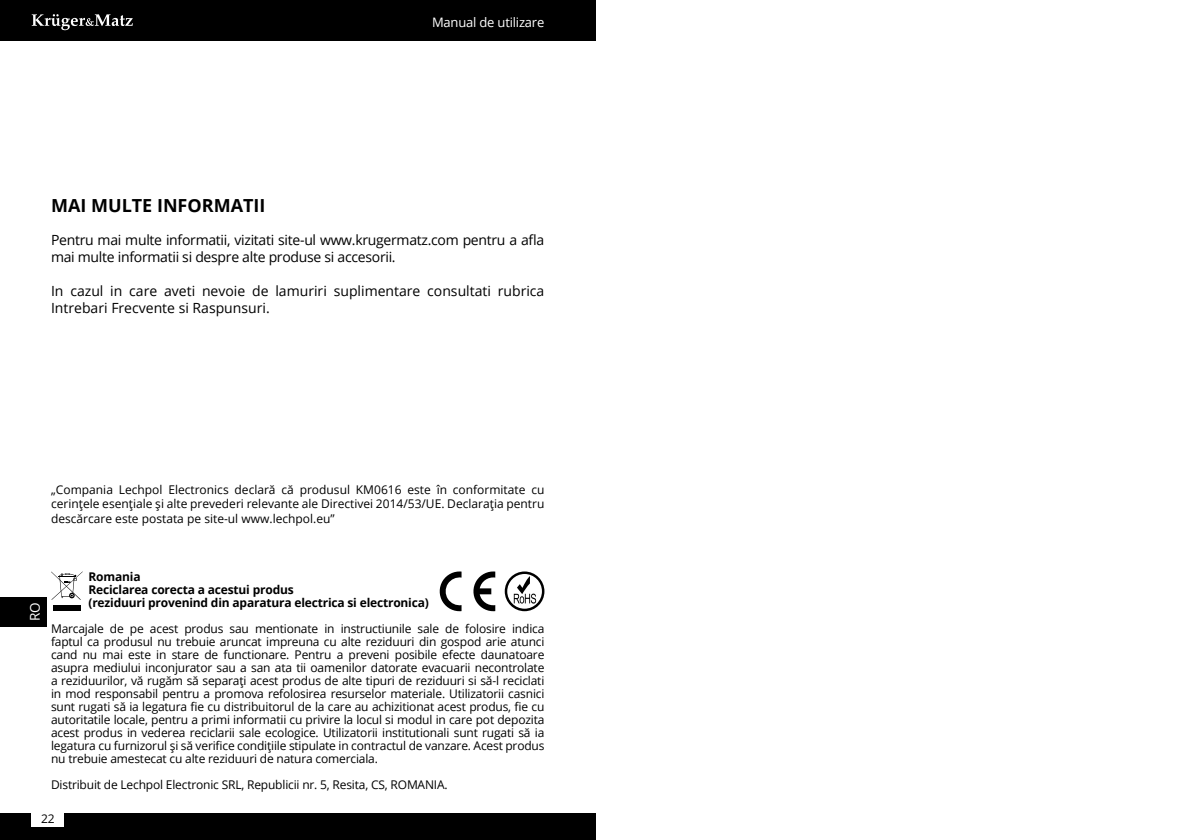
<style>
.page{position:relative;width:1191px;height:840px;background:#fff}
.page>*{position:absolute;margin:0;border:0;box-sizing:border-box;transform-origin:0 0}
.t1{font:700 18px "Open Sans";color:#000}
.t2{font:14px/16.8px "Open Sans";letter-spacing:-.02em;color:#000}
.t3{font:14px/16.8px "Open Sans";color:#000}
.t4{font:13.6px "Open Sans";color:#fff}
.t5{font:13px "Open Sans";letter-spacing:-.015em;color:#fff}
.t6{font:12px/13px "Open Sans";letter-spacing:-.015em;color:#000;text-align:justify}
.t7{font:700 12px/13px "Open Sans";letter-spacing:-.015em;color:#000}
</style>
<div class="page">
<div style="left:0;top:813px;width:595px;height:26px;background:#000"></div>
<div style="left:0;top:0;width:595px;height:40px;background:#000"></div>
<svg style="left:32px;top:14px;width:101px;height:16px"></svg>
<div style="left:32px;top:809px;width:32px;height:17px;background:#fff"></div>
<div style="left:0;top:596px;width:47px;height:30px;background:#000"></div>
<div style="left:53px;top:605px;width:27px;height:6px;background:#000"></div>
<svg style="left:51px;top:571px;width:32px;height:28px"></svg>
<svg style="left:505px;top:571px;width:39px;height:40px"></svg>
<svg style="left:439px;top:571px;width:56px;height:40px"></svg>
<p class="t5" style="left:432px;top:13px;width:114px">Manual de utilizare</p>
<h1 class="t1" style="left:51px;top:192px;width:189px">MAI MU LTE IN FORMATII</h1>
<p class="t2" style="left:51px;top:231px;width:495px">Pentru mai multe informatii, vizitati site-ul www.krugermatz.com pentru a afla mai multe informatii si despre alte produse si accesorii.</p>
<p class="t3" style="left:51px;top:282px;width:495px">In cazul in care aveti nevoie de lamuriri suplimentare consultati rubrica<br>Intrebari Frecvente si Raspunsuri.</p>
<p class="t6" style="left:51px;top:481px;width:495px;line-height:14.4px">„Compania Lechpol Electronics declară că produsul KM0616 este în conformitate cu cerinţele esenţiale şi alte prevederi relevante ale Directivei 2014/53/UE. Declaraţia pentru descărcare este postata pe site-ul www.lechpol.eu”</p>
<p class="t4" style="left:26px;top:620px;width:20px;rotate:-90deg">RO</p>
<p class="t7" style="left:88px;top:569px;width:342px">Romania<br>Reciclarea corecta a acestui produs<br>(reziduuri provenind din aparatura electrica si electronica)</p>
<p class="t6" style="left:51px;top:621px;width:495px">Marcajale de pe acest produs sau mentionate in instructiunile sale de folosire indica faptul ca produsul nu trebuie aruncat impreuna cu alte reziduuri din gospod arie atunci cand nu mai este in stare de functionare. Pentru a preveni posibile efecte daunatoare asupra mediului inconjurator sau a san ata tii oamenilor datorate evacuarii necontrolate a reziduurilor, vă rugăm să separați acest produs de alte tipuri de reziduuri si să-l reciclati in mod responsabil pentru a promova refolosirea resurselor materiale. Utilizatorii casnici sunt rugati să ia legatura fie cu distribuitorul de la care au achizitionat acest produs, fie cu autoritatile locale, pentru a primi informatii cu privire la locul si modul in care pot depozita acest produs in vederea reciclarii sale ecologice. Utilizatorii institutionali sunt rugati să ia legatura cu furnizorul și să verifice condițiile stipulate in contractul de vanzare. Acest produs nu trebuie amestecat cu alte reziduuri de natura comerciala.</p>
<p class="t6" style="left:51px;top:777px;width:398px">Distribuit de Lechpol Electronic SRL, Republicii nr. 5, Resita, CS, ROMANIA.</p>
<p class="t6" style="left:41px;top:811px;width:15px">22</p>
</div>
